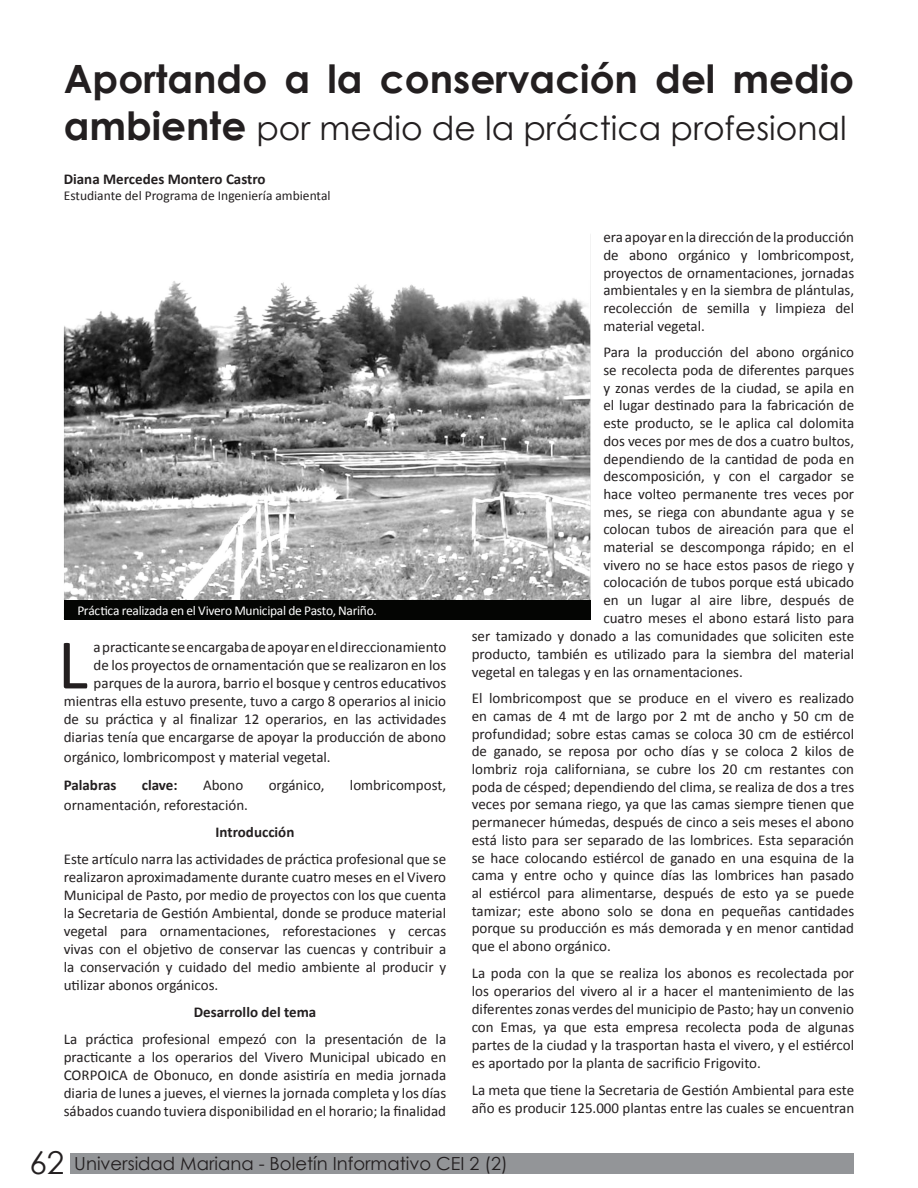
<style>
.page{position:relative;width:918px;height:1188px;background:#fff}
.page>*{position:absolute;margin:0;border:0;box-sizing:border-box;transform-origin:0 0}
.Cuerpo_texto_Boletín{font:71.7px "Calibri";color:#231f20}
.Título_Boletin{font:700 39px "Century Gothic";color:#231f20}
.Título_Boletin-2{font:33px "Century Gothic";color:#231f20}
.t1{font:18px "Century Gothic";color:#231f20}
.Cuerpo_texto_Boletín-2{font:15px/18px "Calibri";color:#231f20;text-align:justify}
.Cuerpo_texto_Boletín-3{font:700 15px "Calibri";color:#231f20}
.Atores_Boletin{font:700 15px "Calibri";color:#231f20}
.texto{font:13.5px "Calibri";letter-spacing:-.025em;color:#fff}
.Descripción_autores{font:13.5px "Calibri";color:#231f20}
.s1{font-weight:700;font-size:39px}
.s2{font-size:31.5px}
</style>
<div class="page">
<div style="left:71px;top:1153px;width:783px;height:21px;background:#939598"></div>
<img style="left:64px;top:281px;width:526px;height:319px">
<div style="left:64px;top:600px;width:527px;height:20px;background:#040503"></div>
<p class="Título_Boletin" style="left:64px;top:49px;width:792px">Aportando a la conservación del medio</p>
<p class="Título_Boletin-2" style="left:64px;top:105px;width:784px"><span class="s1">ambiente</span> por medio de la práctica profesional</p>
<p class="Atores_Boletin" style="left:64px;top:169px;width:203px">Diana Mercedes Montero Castro</p>
<p class="Descripción_autores" style="left:64px;top:187px;width:268px">Estudiante del Programa de Ingeniería ambiental</p>
<p class="texto" style="left:77px;top:602px;width:301px">Práctica realizada en el Vivero Municipal de Pasto, Nariño.</p>
<p class="Cuerpo_texto_Boletín-2" style="left:64px;top:639px;width:384px;text-align:right">a practicante se encargaba de apoyar en el direccionamiento<br>de los proyectos de ornamentación que se realizaron en los parques de la aurora, barrio el bosque y centros educativos mientras ella estuvo presente, tuvo a cargo 8 operarios al inicio de su práctica y al finalizar 12 operarios, en las actividades diarias tenía que encargarse de apoyar la producción de abono</p>
<p class="Cuerpo_texto_Boletín-2" style="left:64px;top:748px;width:268px">orgánico, lombricompost y material vegetal.</p>
<p class="Cuerpo_texto_Boletín-3" style="left:64px;top:776px;width:54px">Palabras</p>
<p class="Cuerpo_texto_Boletín-3" style="left:142px;top:776px;width:37px">clave:</p>
<p class="Cuerpo_texto_Boletín-2" style="left:203px;top:777px;width:42px">Abono</p>
<p class="Cuerpo_texto_Boletín-2" style="left:269px;top:777px;width:57px">orgánico,</p>
<p class="Cuerpo_texto_Boletín-2" style="left:350px;top:777px;width:98px">lombricompost,</p>
<p class="Cuerpo_texto_Boletín-2" style="left:64px;top:796px;width:186px">ornamentación, reforestación.</p>
<p class="Cuerpo_texto_Boletín-3" style="left:216px;top:822px;width:80px">Introducción</p>
<p class="Cuerpo_texto_Boletín-2" style="left:64px;top:850px;width:384px">Este artículo narra las actividades de práctica profesional que se realizaron aproximadamente durante cuatro meses en el Vivero Municipal de Pasto, por medio de proyectos con los que cuenta la Secretaria de Gestión Ambiental, donde se produce material vegetal para ornamentaciones, reforestaciones y cercas vivas con el objetivo de conservar las cuencas y contribuir a la conservación y cuidado del medio ambiente al producir y utilizar abonos orgánicos.</p>
<p class="Cuerpo_texto_Boletín-3" style="left:194px;top:1002px;width:124px">Desarrollo del tema</p>
<p class="Cuerpo_texto_Boletín-2" style="left:64px;top:1030px;width:384px">La práctica profesional empezó con la presentación de la practicante a los operarios del Vivero Municipal ubicado en CORPOICA de Obonuco, en donde asistiría en media jornada diaria de lunes a jueves, el viernes la jornada completa y los días sábados cuando tuviera disponibilidad en el horario; la finalidad</p>
<p class="Cuerpo_texto_Boletín" style="left:58px;top:619px;width:32px">L</p>
<p class="Cuerpo_texto_Boletín-2" style="left:603px;top:228px;width:252px">era apoyar en la dirección de la producción de abono orgánico y lombricompost, proyectos de ornamentaciones, jornadas ambientales y en la siembra de plántulas, recolección de semilla y limpieza del material vegetal.</p>
<p class="Cuerpo_texto_Boletín-2" style="left:603px;top:343px;width:252px">Para la producción del abono orgánico</p>
<p class="Cuerpo_texto_Boletín-2" style="left:603px;top:361px;width:252px">se recolecta poda de diferentes parques</p>
<p class="Cuerpo_texto_Boletín-2" style="left:603px;top:379px;width:252px">y zonas verdes de la ciudad, se apila en</p>
<p class="Cuerpo_texto_Boletín-2" style="left:603px;top:397px;width:252px">el lugar destinado para la fabricación de</p>
<p class="Cuerpo_texto_Boletín-2" style="left:603px;top:414px;width:252px">este producto, se le aplica cal dolomita</p>
<p class="Cuerpo_texto_Boletín-2" style="left:603px;top:432px;width:252px">dos veces por mes de dos a cuatro bultos,</p>
<p class="Cuerpo_texto_Boletín-2" style="left:603px;top:450px;width:252px">dependiendo de la cantidad de poda en</p>
<p class="Cuerpo_texto_Boletín-2" style="left:603px;top:467px;width:252px">descomposición, y con el cargador se</p>
<p class="Cuerpo_texto_Boletín-2" style="left:603px;top:485px;width:252px">hace volteo permanente tres veces por</p>
<p class="Cuerpo_texto_Boletín-2" style="left:603px;top:503px;width:252px">mes, se riega con abundante agua y se</p>
<p class="Cuerpo_texto_Boletín-2" style="left:603px;top:520px;width:252px">colocan tubos de aireación para que el</p>
<p class="Cuerpo_texto_Boletín-2" style="left:603px;top:538px;width:252px">material se descomponga rápido; en el</p>
<p class="Cuerpo_texto_Boletín-2" style="left:603px;top:556px;width:252px">vivero no se hace estos pasos de riego y</p>
<p class="Cuerpo_texto_Boletín-2" style="left:603px;top:574px;width:252px">colocación de tubos porque está ubicado</p>
<p class="Cuerpo_texto_Boletín-2" style="left:603px;top:591px;width:252px">en un lugar al aire libre, después de</p>
<p class="Cuerpo_texto_Boletín-2" style="left:603px;top:609px;width:252px">cuatro meses el abono estará listo para</p>
<p class="Cuerpo_texto_Boletín-2" style="left:472px;top:627px;width:384px">ser tamizado y donado a las comunidades que soliciten este</p>
<p class="Cuerpo_texto_Boletín-2" style="left:472px;top:645px;width:384px">producto, también es utilizado para la siembra del material</p>
<p class="Cuerpo_texto_Boletín-2" style="left:472px;top:663px;width:273px">vegetal en talegas y en las ornamentaciones.</p>
<p class="Cuerpo_texto_Boletín-2" style="left:472px;top:689px;width:384px">El lombricompost que se produce en el vivero es realizado en camas de 4 mt de largo por 2 mt de ancho y 50 cm de profundidad; sobre estas camas se coloca 30 cm de estiércol de ganado, se reposa por ocho días y se coloca 2 kilos de lombriz roja californiana, se cubre los 20 cm restantes con poda de césped; dependiendo del clima, se realiza de dos a tres veces por semana riego, ya que las camas siempre tienen que permanecer húmedas, después de cinco a seis meses el abono está listo para ser separado de las lombrices. Esta separación se hace colocando estiércol de ganado en una esquina de la cama y entre ocho y quince días las lombrices han pasado al estiércol para alimentarse, después de esto ya se puede tamizar; este abono solo se dona en pequeñas cantidades porque su producción es más demorada y en menor cantidad que el abono orgánico.</p>
<p class="Cuerpo_texto_Boletín-2" style="left:472px;top:964px;width:384px">La poda con la que se realiza los abonos es recolectada por los operarios del vivero al ir a hacer el mantenimiento de las diferentes zonas verdes del municipio de Pasto; hay un convenio con Emas, ya que esta empresa recolecta poda de algunas partes de la ciudad y la trasportan hasta el vivero, y el estiércol es aportado por la planta de sacrificio Frigovito.</p>
<p class="Cuerpo_texto_Boletín-2" style="left:472px;top:1081px;width:384px">La meta que tiene la Secretaria de Gestión Ambiental para este año es producir 125.000 plantas entre las cuales se encuentran</p>
<p class="t1" style="left:29px;top:1151px;width:480px"><span class="s2">62</span> Universidad Mariana - Boletín Informativo CEI 2 (2)</p>
</div>
